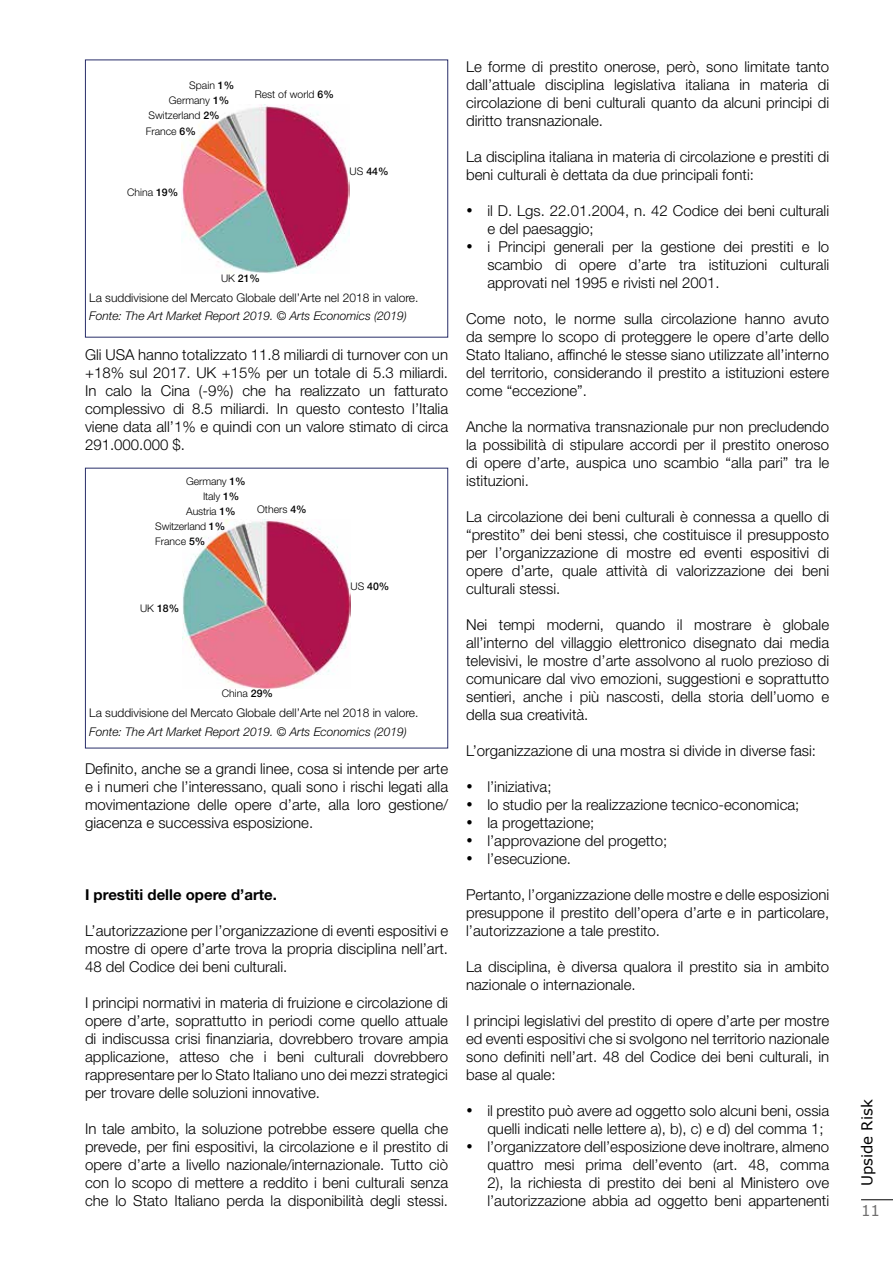
<style>
.page{position:relative;width:893px;height:1263px;background:#fff}
.page>*{position:absolute;margin:0;border:0;box-sizing:border-box;transform-origin:0 0}
.t1{font:300 15px/18px "Helvetica Neue LT Std";color:#000;text-align:justify}
.t2{font:700 15px "Helvetica Neue LT Std";color:#000}
.t3{font:15px "Verdana";color:#000}
.t4{font:15px "Verdana";color:#706f6f}
.t5{font:300 12px "Helvetica Neue LT Std";color:#000}
.t6{font:italic 300 12px "Helvetica Neue LT Std";color:#000}
.t7{font:300 10.5px "Helvetica Neue LT Std";color:#000}
.t8{font:500 10.5px "Helvetica Neue LT Std";color:#000}
.s1{font-weight:500}
.s2{font-weight:300}
</style>
<div class="page">
<hr style="left:861px;top:1199px;width:32px;height:1px;background:#000">
<div style="left:85px;top:60px;width:363px;height:278px;border:1px solid #292e69"></div>
<img style="left:181px;top:104px;width:169px;height:170px">
<div style="left:85px;top:468px;width:363px;height:280px;border:1px solid #292e69"></div>
<img style="left:182px;top:519px;width:168px;height:169px">
<p class="t7" style="left:189px;top:79px;width:46px">Spain <span class="s1">1%</span></p>
<p class="t7" style="left:169px;top:94px;width:62px">Germany <span class="s1">1%</span></p>
<p class="t7" style="left:148px;top:109px;width:73px">Switzerland <span class="s1">2%</span></p>
<p class="t7" style="left:146px;top:125px;width:52px">France <span class="s1">6%</span></p>
<p class="t7" style="left:127px;top:186px;width:53px">China <span class="s1">19%</span></p>
<p class="t7" style="left:255px;top:88px;width:81px">Rest of world <span class="s1">6%</span></p>
<p class="t8" style="left:350px;top:165px;width:40px"><span class="s2">US</span> 44%</p>
<p class="t8" style="left:221px;top:272px;width:41px"><span class="s2">UK</span> 21%</p>
<p class="t5" style="left:89px;top:290px;width:331px">La suddivisione del Mercato Globale dell’Arte nel 2018 in valore.</p>
<p class="t6" style="left:89px;top:308px;width:319px">Fonte: The Art Market Report 2019. © Arts Economics (2019)</p>
<p class="t1" style="left:85px;top:345px;width:365px">Gli USA hanno totalizzato 11.8 miliardi di turnover con un +18% sul 2017. UK +15% per un totale di 5.3 miliardi.<br>In calo la Cina (-9%) che ha realizzato un fatturato complessivo di 8.5 miliardi. In questo contesto l’Italia viene data all’1% e quindi con un valore stimato di circa 291.000.000 $.</p>
<p class="t7" style="left:186px;top:474px;width:61px">Germany <span class="s1">1%</span></p>
<p class="t7" style="left:203px;top:489px;width:38px">Italy <span class="s1">1%</span></p>
<p class="t7" style="left:186px;top:504px;width:51px">Austria <span class="s1">1%</span></p>
<p class="t7" style="left:155px;top:520px;width:72px">Switzerland <span class="s1">1%</span></p>
<p class="t7" style="left:155px;top:535px;width:52px">France <span class="s1">5%</span></p>
<p class="t7" style="left:257px;top:503px;width:51px">Others <span class="s1">4%</span></p>
<p class="t8" style="left:140px;top:602px;width:41px"><span class="s2">UK</span> 18%</p>
<p class="t7" style="left:222px;top:687px;width:53px">China <span class="s1">29%</span></p>
<p class="t8" style="left:350px;top:580px;width:40px"><span class="s2">US</span> 40%</p>
<p class="t5" style="left:89px;top:705px;width:331px">La suddivisione del Mercato Globale dell’Arte nel 2018 in valore.</p>
<p class="t6" style="left:89px;top:725px;width:319px">Fonte: The Art Market Report 2019. © Arts Economics (2019)</p>
<p class="t1" style="left:85px;top:759px;width:365px">Definito, anche se a grandi linee, cosa si intende per arte e i numeri che l’interessano, quali sono i rischi legati alla movimentazione delle opere d’arte, alla loro gestione/ giacenza e successiva esposizione.</p>
<p class="t2" style="left:85px;top:885px;width:193px">I prestiti delle opere d’arte.</p>
<p class="t1" style="left:85px;top:921px;width:365px">L’autorizzazione per l’organizzazione di eventi espositivi e mostre di opere d’arte trova la propria disciplina nell’art.<br>48 del Codice dei beni culturali.</p>
<p class="t1" style="left:85px;top:993px;width:365px">I principi normativi in materia di fruizione e circolazione di opere d’arte, soprattutto in periodi come quello attuale di indiscussa crisi finanziaria, dovrebbero trovare ampia applicazione, atteso che i beni culturali dovrebbero rappresentare per lo Stato Italiano uno dei mezzi strategici per trovare delle soluzioni innovative.</p>
<p class="t1" style="left:85px;top:1119px;width:365px">In tale ambito, la soluzione potrebbe essere quella che prevede, per fini espositivi, la circolazione e il prestito di opere d’arte a livello nazionale/internazionale. Tutto ciò con lo scopo di mettere a reddito i beni culturali senza che lo Stato Italiano perda la disponibilità degli stessi.</p>
<p class="t1" style="left:466px;top:57px;width:365px">Le forme di prestito onerose, però, sono limitate tanto dall’attuale disciplina legislativa italiana in materia di circolazione di beni culturali quanto da alcuni principi di diritto transnazionale.</p>
<p class="t1" style="left:466px;top:147px;width:365px">La disciplina italiana in materia di circolazione e prestiti di beni culturali è dettata da due principali fonti:</p>
<p class="t1" style="left:487px;top:201px;width:343px;text-indent:-21px">• il D. Lgs. 22.01.2004, n. 42 Codice dei beni culturali e del paesaggio;</p>
<p class="t1" style="left:487px;top:237px;width:343px;text-indent:-21px">• i Principi generali per la gestione dei prestiti e lo scambio di opere d’arte tra istituzioni culturali approvati nel 1995 e rivisti nel 2001.</p>
<p class="t1" style="left:466px;top:309px;width:365px">Come noto, le norme sulla circolazione hanno avuto da sempre lo scopo di proteggere le opere d’arte dello Stato Italiano, affinché le stesse siano utilizzate all’interno del territorio, considerando il prestito a istituzioni estere come “eccezione”.</p>
<p class="t1" style="left:466px;top:417px;width:365px">Anche la normativa transnazionale pur non precludendo la possibilità di stipulare accordi per il prestito oneroso di opere d’arte, auspica uno scambio “alla pari” tra le istituzioni.</p>
<p class="t1" style="left:466px;top:507px;width:365px">La circolazione dei beni culturali è connessa a quello di “prestito” dei beni stessi, che costituisce il presupposto per l’organizzazione di mostre ed eventi espositivi di opere d’arte, quale attività di valorizzazione dei beni culturali stessi.</p>
<p class="t1" style="left:466px;top:615px;width:365px">Nei tempi moderni, quando il mostrare è globale all’interno del villaggio elettronico disegnato dai media televisivi, le mostre d’arte assolvono al ruolo prezioso di comunicare dal vivo emozioni, suggestioni e soprattutto sentieri, anche i più nascosti, della storia dell’uomo e della sua creatività.</p>
<p class="t1" style="left:466px;top:741px;width:351px">L’organizzazione di una mostra si divide in diverse fasi:</p>
<p class="t1" style="left:466px;top:777px;width:87px">• l’iniziativa;</p>
<p class="t1" style="left:466px;top:795px;width:335px">• lo studio per la realizzazione tecnico-economica;</p>
<p class="t1" style="left:466px;top:813px;width:130px">• la progettazione;</p>
<p class="t1" style="left:466px;top:831px;width:203px">• l’approvazione del progetto;</p>
<p class="t1" style="left:466px;top:849px;width:106px">• l’esecuzione.</p>
<p class="t1" style="left:466px;top:885px;width:365px">Pertanto, l’organizzazione delle mostre e delle esposizioni presuppone il prestito dell’opera d’arte e in particolare, l’autorizzazione a tale prestito.</p>
<p class="t1" style="left:466px;top:957px;width:365px">La disciplina, è diversa qualora il prestito sia in ambito nazionale o internazionale.</p>
<p class="t1" style="left:466px;top:1011px;width:365px">I principi legislativi del prestito di opere d’arte per mostre ed eventi espositivi che si svolgono nel territorio nazionale sono definiti nell’art. 48 del Codice dei beni culturali, in base al quale:</p>
<p class="t1" style="left:487px;top:1101px;width:343px;text-indent:-21px">• il prestito può avere ad oggetto solo alcuni beni, ossia quelli indicati nelle lettere a), b), c) e d) del comma 1;</p>
<p class="t1" style="left:487px;top:1137px;width:343px;text-indent:-21px">• l’organizzatore dell’esposizione deve inoltrare, almeno quattro mesi prima dell’evento (art. 48, comma 2), la richiesta di prestito dei beni al Ministero ove l’autorizzazione abbia ad oggetto beni appartenenti</p>
<p class="t3" style="left:857px;top:1186px;width:89px;rotate:-90deg">Upside Risk</p>
<p class="t4" style="left:861px;top:1200px;width:21px">11</p>
</div>
